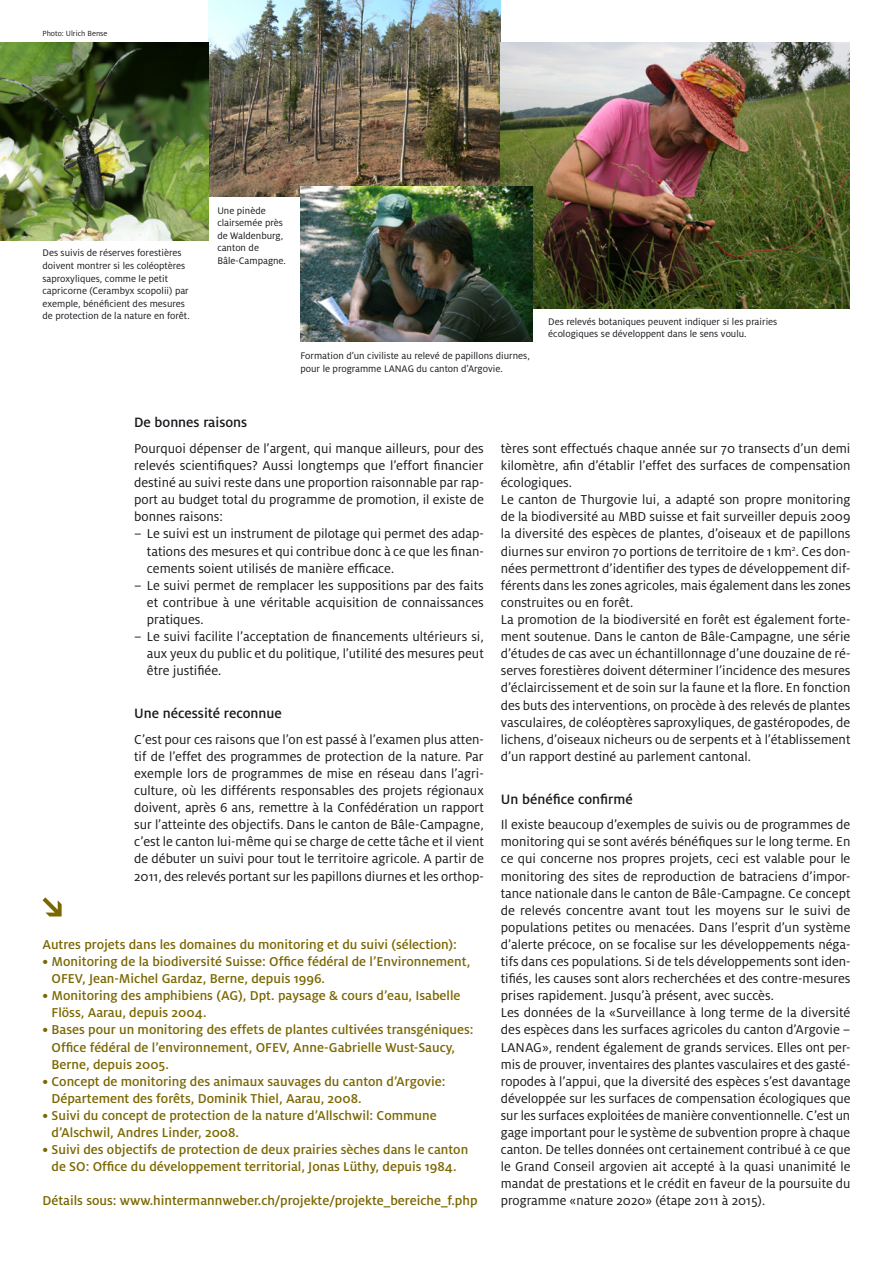
<style>
.page{position:relative;width:893px;height:1263px;background:#fff}
.page>*{position:absolute;margin:0;border:0;box-sizing:border-box;transform-origin:0 0}
.kleiner_Titel{font:500 15px "Milo";color:#1a171c}
.lauf_grösser_9_5___1{font:14.25px/17.1px "Milo";color:#1a171c;text-align:justify}
.grüne_Schrift_aufzäh{font:500 14.25px/17.1px "Milo";color:#7b6700}
.Bildlegende{font:10.5px/12.6px "Milo";color:#1a171c}
.Foto{font:8.25px "Milo";color:#1a171c}
</style>
<div class="page">
<svg style="left:43px;top:897px;width:19px;height:19px"></svg>
<img style="left:209px;top:0;width:292px;height:196px">
<img style="left:501px;top:43px;width:348px;height:266px">
<img style="left:0;top:43px;width:209px;height:197px">
<img style="left:300px;top:187px;width:233px;height:155px">
<p class="Foto" style="left:43px;top:29px;width:66px">Photo: Ulrich Bense</p>
<p class="Bildlegende" style="left:43px;top:247px;width:149px">Des suivis de réserves forestières doivent montrer si les coléoptères saproxyliques, comme le petit capricorne (Cerambyx scopolii) par exemple, bénéficient des mesures de protection de la nature en forêt.</p>
<p class="Bildlegende" style="left:217px;top:204px;width:70px">Une pinède clairsemée près de Waldenburg, canton de<br>Bâle-Campagne.</p>
<p class="Bildlegende" style="left:300px;top:349px;width:231px">Formation d’un civiliste au relevé de papillons diurnes, pour le programme LANAG du canton d’Argovie.</p>
<p class="Bildlegende" style="left:548px;top:315px;width:231px">Des relevés botaniques peuvent indiquer si les prairies écologiques se développent dans le sens voulu.</p>
<p class="kleiner_Titel" style="left:134px;top:414px;width:115px">De bonnes raisons</p>
<p class="lauf_grösser_9_5___1" style="left:134px;top:440px;width:351px">Pourquoi dépenser de l’argent, qui manque ailleurs, pour des relevés scientifiques? Aussi longtemps que l’effort financier destiné au suivi reste dans une proportion raisonnable par rap&shy;port au budget total du programme de promotion, il existe de bonnes raisons:</p>
<p class="lauf_grösser_9_5___1" style="left:147px;top:525px;width:338px;text-indent:-13px">– Le suivi est un instrument de pilotage qui permet des adap&shy;tations des mesures et qui contribue donc à ce que les finan&shy;cements soient utilisés de manière efficace.</p>
<p class="lauf_grösser_9_5___1" style="left:147px;top:577px;width:338px;text-indent:-13px">– Le suivi permet de remplacer les suppositions par des faits et contribue à une véritable acquisition de connaissances pratiques.</p>
<p class="lauf_grösser_9_5___1" style="left:147px;top:628px;width:338px;text-indent:-13px">– Le suivi facilite l’acceptation de financements ultérieurs si, aux yeux du public et du politique, l’utilité des mesures peut être justifiée.</p>
<p class="kleiner_Titel" style="left:134px;top:704px;width:149px">Une nécessité reconnue</p>
<p class="lauf_grösser_9_5___1" style="left:134px;top:730px;width:351px">C’est pour ces raisons que l’on est passé à l’examen plus atten&shy;tif de l’effet des programmes de protection de la nature. Par exemple lors de programmes de mise en réseau dans l’agri&shy;culture, où les différents responsables des projets régionaux doivent, après 6 ans, remettre à la Confédération un rapport sur l’atteinte des objectifs. Dans le canton de Bâle-Campagne, c’est le canton lui-même qui se charge de cette tâche et il vient de débuter un suivi pour tout le territoire agricole. A partir de 2011, des relevés portant sur les papillons diurnes et les orthop-</p>
<p class="grüne_Schrift_aufzäh" style="left:43px;top:936px;width:416px">Autres projets dans les domaines du monitoring et du suivi (sélection):</p>
<p class="grüne_Schrift_aufzäh" style="left:52px;top:953px;width:420px;text-indent:-9px">• Monitoring de la biodiversité Suisse: Office fédéral de l’Environnement,<br>OFEV, Jean-Michel Gardaz, Berne, depuis 1996.</p>
<p class="grüne_Schrift_aufzäh" style="left:52px;top:987px;width:411px;text-indent:-9px">• Monitoring des amphibiens (AG), Dpt. paysage &amp; cours d’eau, Isabelle<br>Flöss, Aarau, depuis 2004.</p>
<p class="grüne_Schrift_aufzäh" style="left:52px;top:1021px;width:424px;text-indent:-9px">• Bases pour un monitoring des effets de plantes cultivées transgéniques:<br>Office fédéral de l’environnement, OFEV, Anne-Gabrielle Wust-Saucy,<br>Berne, depuis 2005.</p>
<p class="grüne_Schrift_aufzäh" style="left:52px;top:1072px;width:395px;text-indent:-9px">• Concept de monitoring des animaux sauvages du canton d’Argovie:<br>Département des forêts, Dominik Thiel, Aarau, 2008.</p>
<p class="grüne_Schrift_aufzäh" style="left:52px;top:1107px;width:387px;text-indent:-9px">• Suivi du concept de protection de la nature d’Allschwil: Commune d’Alschwil, Andres Linder, 2008.</p>
<p class="grüne_Schrift_aufzäh" style="left:43px;top:1141px;width:427px;text-align:center">• Suivi des objectifs de protection de deux prairies sèches dans le canton de SO: Office du développement territorial, Jonas Lüthy, depuis 1984.</p>
<p class="grüne_Schrift_aufzäh" style="left:43px;top:1192px;width:436px">Détails sous: www.hintermannweber.ch/projekte/projekte_bereiche_f.php</p>
<p class="lauf_grösser_9_5___1" style="left:501px;top:440px;width:351px">tères sont effectués chaque année sur 70 transects d’un demi kilomètre, afin d’établir l’effet des surfaces de compensation écologiques.</p>
<p class="lauf_grösser_9_5___1" style="left:501px;top:491px;width:351px">Le canton de Thurgovie lui, a adapté son propre monitoring de la biodiversité au MBD suisse et fait surveiller depuis 2009 la diversité des espèces de plantes, d’oiseaux et de papillons diurnes sur environ 70 portions de territoire de 1 km<sup>2</sup>. Ces don&shy;nées permettront d’identifier des types de développement dif&shy;férents dans les zones agricoles, mais également dans les zones construites ou en forêt.</p>
<p class="lauf_grösser_9_5___1" style="left:501px;top:611px;width:351px">La promotion de la biodiversité en forêt est également forte&shy;ment soutenue. Dans le canton de Bâle-Campagne, une série d’études de cas avec un échantillonnage d’une douzaine de ré&shy;serves forestières doivent déterminer l’incidence des mesures d’éclaircissement et de soin sur la faune et la flore. En fonction des buts des interventions, on procède à des relevés de plantes vasculaires, de coléoptères saproxyliques, de gastéropodes, de lichens, d’oiseaux nicheurs ou de serpents et à l’établissement d’un rapport destiné au parlement cantonal.</p>
<p class="kleiner_Titel" style="left:501px;top:790px;width:134px">Un bénéfice confirmé</p>
<p class="lauf_grösser_9_5___1" style="left:501px;top:816px;width:351px">Il existe beaucoup d’exemples de suivis ou de programmes de monitoring qui se sont avérés bénéfiques sur le long terme. En ce qui concerne nos propres projets, ceci est valable pour le monitoring des sites de reproduction de batraciens d’impor&shy;tance nationale dans le canton de Bâle-Campagne. Ce concept de relevés concentre avant tout les moyens sur le suivi de populations petites ou menacées. Dans l’esprit d’un système d’alerte précoce, on se focalise sur les développements néga&shy;tifs dans ces populations. Si de tels développements sont iden&shy;tifiés, les causes sont alors recherchées et des contre-mesures prises rapidement. Jusqu’à présent, avec succès.</p>
<p class="lauf_grösser_9_5___1" style="left:501px;top:1004px;width:351px">Les données de la «Surveillance à long terme de la diversité des espèces dans les surfaces agricoles du canton d’Argovie – LANAG», rendent également de grands services. Elles ont per&shy;mis de prouver, inventaires des plantes vasculaires et des gasté&shy;ropodes à l’appui, que la diversité des espèces s’est davantage développée sur les surfaces de compensation écologiques que sur les surfaces exploitées de manière conventionnelle. C’est un gage important pour le système de subvention propre à chaque canton. De telles données ont certainement contribué à ce que le Grand Conseil argovien ait accepté à la quasi unanimité le mandat de prestations et le crédit en faveur de la poursuite du programme «nature 2020» (étape 2011 à 2015).</p>
</div>
